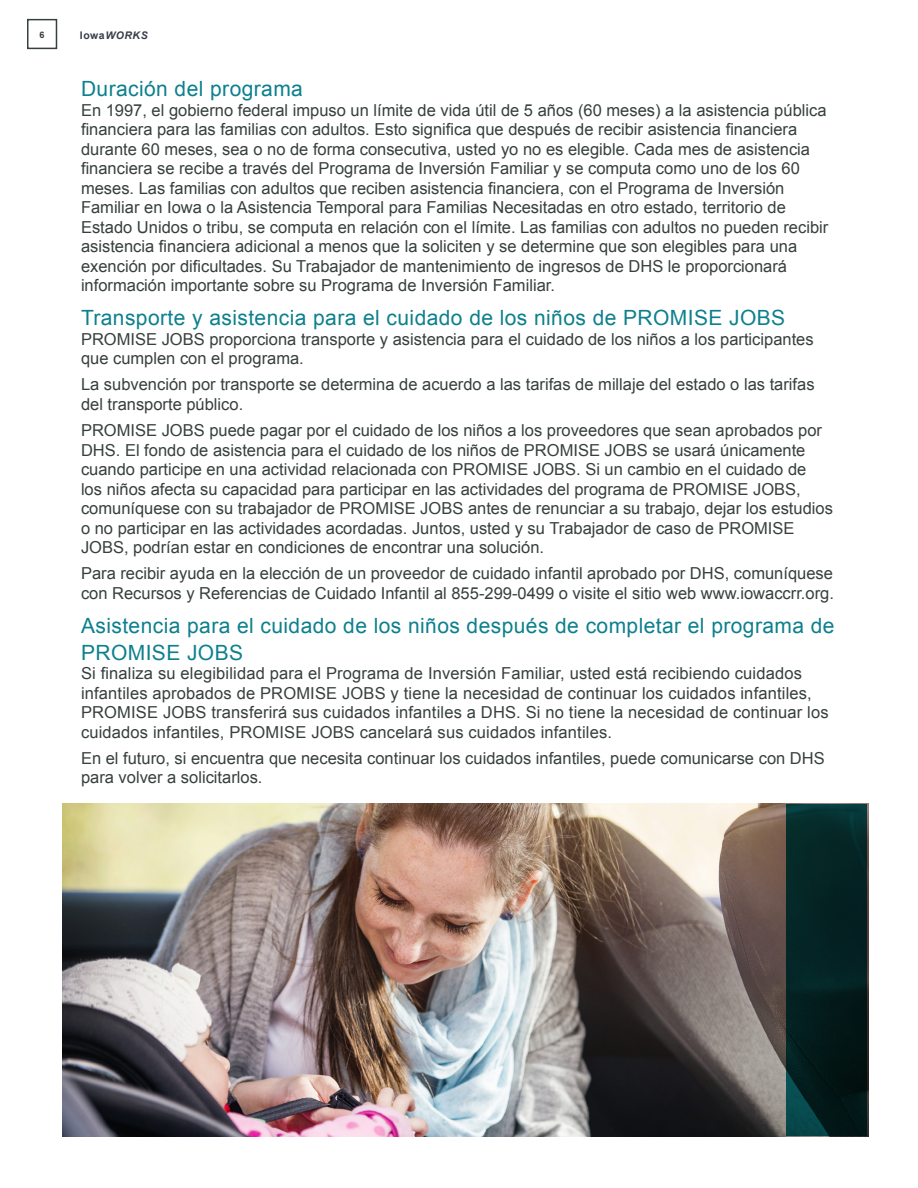
<style>
.page{position:relative;width:918px;height:1188px;background:#fff}
.page>*{position:absolute;margin:0;border:0;box-sizing:border-box;transform-origin:0 0}
.Spacing{font:21px/27px "Arial";letter-spacing:.02em;color:#0d808d}
.Spacing-2{font:16.5px/19.5px "Arial";color:#37403c}
.t1{font:italic 700 10.5px "Arial";letter-spacing:.05em;color:#363e4b}
.t2{font:700 9px "Arial";color:#37403c}
.s1{font-style:normal}
</style>
<div class="page">
<div style="left:27px;top:19px;width:30px;height:30px;border:2px solid #37403c"></div>
<img style="left:63px;top:804px;width:805px;height:332px">
<svg style="left:786px;top:804px;width:81px;height:332px;background:#042323"></svg>
<p class="t2" style="left:40px;top:29px;width:7px">6</p>
<p class="t1" style="left:80px;top:29px;width:69px"><span class="s1">Iowa</span>WORKS</p>
<p class="Spacing" style="left:81px;top:76px;width:223px">Duración del programa</p>
<p class="Spacing-2" style="left:81px;top:100px;width:749px">En 1997, el gobierno federal impuso un límite de vida útil de 5 años (60 meses) a la asistencia pública financiera para las familias con adultos. Esto significa que después de recibir asistencia financiera durante 60 meses, sea o no de forma consecutiva, usted yo no es elegible. Cada mes de asistencia financiera se recibe a través del Programa de Inversión Familiar y se computa como uno de los 60 meses. Las familias con adultos que reciben asistencia financiera, con el Programa de Inversión Familiar en Iowa o la Asistencia Temporal para Familias Necesitadas en otro estado, territorio de Estado Unidos o tribu, se computa en relación con el límite. Las familias con adultos no pueden recibir asistencia financiera adicional a menos que la soliciten y se determine que son elegibles para una exención por dificultades. Su Trabajador de mantenimiento de ingresos de DHS le proporcionará información importante sobre su Programa de Inversión Familiar.</p>
<p class="Spacing" style="left:81px;top:304px;width:706px">Transporte y asistencia para el cuidado de los niños de PROMISE JOBS</p>
<p class="Spacing-2" style="left:81px;top:329px;width:734px">PROMISE JOBS proporciona transporte y asistencia para el cuidado de los niños a los participantes que cumplen con el programa.</p>
<p class="Spacing-2" style="left:81px;top:375px;width:735px">La subvención por transporte se determina de acuerdo a las tarifas de millaje del estado o las tarifas del transporte público.</p>
<p class="Spacing-2" style="left:81px;top:421px;width:754px">PROMISE JOBS puede pagar por el cuidado de los niños a los proveedores que sean aprobados por DHS. El fondo de asistencia para el cuidado de los niños de PROMISE JOBS se usará únicamente cuando participe en una actividad relacionada con PROMISE JOBS. Si un cambio en el cuidado de<br>los niños afecta su capacidad para participar en las actividades del programa de PROMISE JOBS, comuníquese con su trabajador de PROMISE JOBS antes de renunciar a su trabajo, dejar los estudios o no participar en las actividades acordadas. Juntos, usted y su Trabajador de caso de PROMISE JOBS, podrían estar en condiciones de encontrar una solución.</p>
<p class="Spacing-2" style="left:81px;top:564px;width:754px">Para recibir ayuda en la elección de un proveedor de cuidado infantil aprobado por DHS, comuníquese con Recursos y Referencias de Cuidado Infantil al 855-299-0499 o visite el sitio web www.iowaccrr.org.</p>
<p class="Spacing" style="left:81px;top:612px;width:755px">Asistencia para el cuidado de los niños después de completar el programa de<br>PROMISE JOBS</p>
<p class="Spacing-2" style="left:81px;top:664px;width:749px">Si finaliza su elegibilidad para el Programa de Inversión Familiar, usted está recibiendo cuidados infantiles aprobados de PROMISE JOBS y tiene la necesidad de continuar los cuidados infantiles, PROMISE JOBS transferirá sus cuidados infantiles a DHS. Si no tiene la necesidad de continuar los cuidados infantiles, PROMISE JOBS cancelará sus cuidados infantiles.</p>
<p class="Spacing-2" style="left:81px;top:748px;width:745px">En el futuro, si encuentra que necesita continuar los cuidados infantiles, puede comunicarse con DHS para volver a solicitarlos.</p>
</div>
